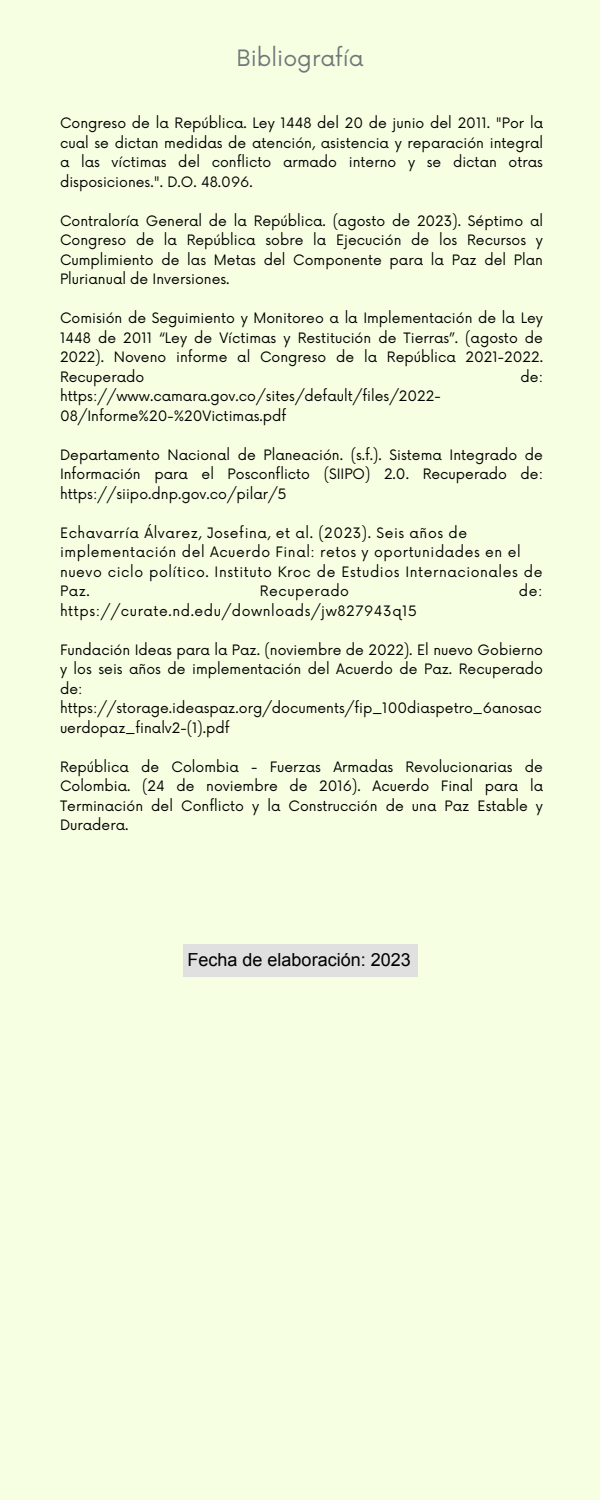
<style>
.page{position:relative;width:600px;height:1500px;background:#f6ffe1}
.page>*{position:absolute;margin:0;border:0;box-sizing:border-box;transform-origin:0 0}
.t1{font:22px "Now";color:#70797b}
.t2{font:14px/19.5px "Now";color:#000;text-align:justify}
.t3{font:14px/19.5px "Now";letter-spacing:.04em;color:#000}
</style>
<div class="page">
<svg style="left:183px;top:944px;width:235px;height:33px;background:#c5c5c5"></svg>
<p class="t1" style="left:236px;top:46px;width:129px">Bibliografía</p>
<p class="t2" style="left:60px;top:114px;width:485px">Congreso de la República. Ley 1448 del 20 de junio del 2011. "Por la cual se dictan medidas de atención, asistencia y reparación integral a las víctimas del conflicto armado interno y se dictan otras disposiciones.". D.O. 48.096.</p>
<p class="t2" style="left:60px;top:212px;width:485px">Contraloría General de la República. (agosto de 2023). Séptimo al Congreso de la República sobre la Ejecución de los Recursos y Cumplimiento de las Metas del Componente para la Paz del Plan Plurianual de Inversiones.</p>
<p class="t2" style="left:60px;top:309px;width:485px">Comisión de Seguimiento y Monitoreo a la Implementación de la Ley 1448 de 2011 “Ley de Víctimas y Restitución de Tierras”. (agosto de 2022). Noveno informe al Congreso de la República 2021-2022.<br>Recuperado</p>
<p class="t2" style="left:521px;top:368px;width:24px">de:</p>
<p class="t2" style="left:60px;top:387px;width:382px">https://www.camara.gov.co/sites/default/files/2022-<br>08/Informe%20-%20Victimas.pdf</p>
<p class="t2" style="left:60px;top:446px;width:485px">Departamento Nacional de Planeación. (s.f.). Sistema Integrado de Información para el Posconflicto (SIIPO) 2.0. Recuperado de: https://siipo.dnp.gov.co/pilar/5</p>
<p class="t3" style="left:60px;top:524px;width:409px">Echavarría Álvarez, Josefina, et al. (2023). Seis años de</p>
<p class="t3" style="left:60px;top:543px;width:462px">implementación del Acuerdo Final: retos y oportunidades en el</p>
<p class="t3" style="left:60px;top:563px;width:484px">nuevo ciclo político. Instituto Kroc de Estudios Internacionales de<br>Paz.</p>
<p class="t3" style="left:260px;top:582px;width:91px">Recuperado</p>
<p class="t2" style="left:519px;top:582px;width:25px">de:</p>
<p class="t3" style="left:60px;top:602px;width:358px">https://curate.nd.edu/downloads/jw827943q15</p>
<p class="t2" style="left:60px;top:641px;width:485px;text-align:left">Fundación Ideas para la Paz. (noviembre de 2022). El nuevo Gobierno y los seis años de implementación del Acuerdo de Paz. Recuperado de: https://storage.ideaspaz.org/documents/fip_100diaspetro_6anosac uerdopaz_finalv2-(1).pdf</p>
<p class="t2" style="left:60px;top:758px;width:485px">República de Colombia - Fuerzas Armadas Revolucionarias de Colombia. (24 de noviembre de 2016). Acuerdo Final para la Terminación del Conflicto y la Construcción de una Paz Estable y Duradera.</p>
</div>
